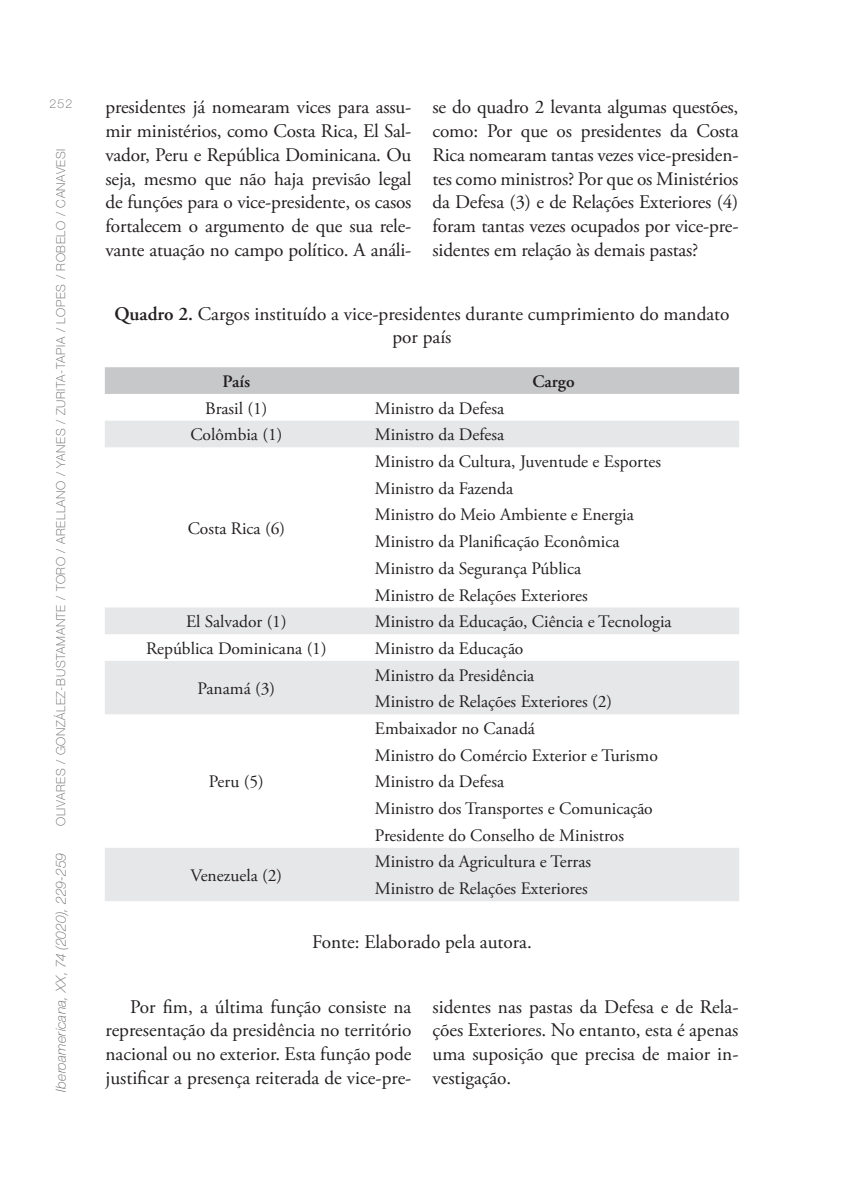
<style>
.page{position:relative;width:844px;height:1191px;background:#fff}
.page>*{position:absolute;margin:0;border:0;box-sizing:border-box;transform-origin:0 0}
.epigrafe-tabla{font:19.25px/23.8px "Adobe Garamond Pro";letter-spacing:-.01em;color:#231f20;text-align:justify}
.pie-imagen{font:19.25px "Adobe Garamond Pro";color:#231f20}
.texto-tabla{font:17.5px "Adobe Garamond Pro";letter-spacing:-.005em;color:#231f20}
.texto-tabla-2{font:600 17.5px "Adobe Garamond Pro";color:#231f20}
.t1{font:italic 100 14px "Helvetica Neue LT Std";letter-spacing:.01em;color:#636366}
.t2{font:100 12.25px "Helvetica Neue LT Std";letter-spacing:.05em;color:#636366}
.s1{font-weight:600}
</style>
<div class="page">
<div style="left:105px;top:367px;width:634px;height:27px;background:#c7c8ca"></div>
<svg style="left:105px;top:421px;width:634px;height:480px"></svg>
<p class="t2" style="left:49px;top:97px;width:24px">252</p>
<p class="epigrafe-tabla" style="left:105px;top:96px;width:307px">presidentes já nomearam vices para assu&shy;mir ministérios, como Costa Rica, El Sal&shy;vador, Peru e República Dominicana. Ou seja, mesmo que não haja previsão legal de funções para o vice-presidente, os casos fortalecem o argumento de que sua rele&shy;vante atuação no campo político. A análi-</p>
<p class="epigrafe-tabla" style="left:432px;top:96px;width:307px">se do quadro 2 levanta algumas questões, como: Por que os presidentes da Costa Rica nomearam tantas vezes vice-presiden&shy;tes como ministros? Por que os Ministérios da Defesa (3) e de Relações Exteriores (4) foram tantas vezes ocupados por vice-pre&shy;sidentes em relação às demais pastas?</p>
<p class="t2" style="left:54px;top:826px;width:678px;rotate:-90deg">OLIVARES / GONZÁLEZ-BUSTAMANTE / TORO / ARELLANO / YANES / ZURITA-TAPIA / LOPES / ROBELO / CANAVESI</p>
<p class="epigrafe-tabla" style="left:114px;top:303px;width:616px;line-height:23.1px;text-align:center"><span class="s1">Quadro 2.</span> Cargos instituído a vice-presidentes durante cumprimiento do mandato por país</p>
<p class="texto-tabla-2" style="left:222px;top:371px;width:29px">País</p>
<p class="texto-tabla-2" style="left:532px;top:371px;width:44px">Cargo</p>
<p class="texto-tabla" style="left:205px;top:397px;width:64px">Brasil (1)</p>
<p class="texto-tabla" style="left:375px;top:397px;width:131px">Ministro da Defesa</p>
<p class="texto-tabla" style="left:190px;top:424px;width:93px">Colômbia (1)</p>
<p class="texto-tabla" style="left:375px;top:424px;width:131px">Ministro da Defesa</p>
<p class="texto-tabla" style="left:375px;top:451px;width:287px">Ministro da Cultura, Juventude e Esportes</p>
<p class="texto-tabla" style="left:375px;top:477px;width:140px">Ministro da Fazenda</p>
<p class="texto-tabla" style="left:375px;top:504px;width:260px">Ministro do Meio Ambiente e Energia</p>
<p class="texto-tabla" style="left:375px;top:531px;width:246px">Ministro da Planificação Econômica</p>
<p class="texto-tabla" style="left:375px;top:558px;width:208px">Ministro da Segurança Pública</p>
<p class="texto-tabla" style="left:375px;top:584px;width:214px">Ministro de Relações Exteriores</p>
<p class="texto-tabla" style="left:188px;top:518px;width:99px">Costa Rica (6)</p>
<p class="texto-tabla" style="left:186px;top:611px;width:102px">El Salvador (1)</p>
<p class="texto-tabla" style="left:375px;top:611px;width:298px">Ministro da Educação, Ciência e Tecnologia</p>
<p class="texto-tabla" style="left:146px;top:638px;width:182px">República Dominicana (1)</p>
<p class="texto-tabla" style="left:375px;top:638px;width:150px">Ministro da Educação</p>
<p class="texto-tabla" style="left:197px;top:678px;width:79px">Panamá (3)</p>
<p class="texto-tabla" style="left:375px;top:664px;width:161px">Ministro da Presidência</p>
<p class="texto-tabla" style="left:375px;top:691px;width:238px">Ministro de Relações Exteriores (2)</p>
<p class="texto-tabla" style="left:375px;top:718px;width:162px">Embaixador no Canadá</p>
<p class="texto-tabla" style="left:375px;top:744px;width:284px">Ministro do Comércio Exterior e Turismo</p>
<p class="texto-tabla" style="left:375px;top:771px;width:131px">Ministro da Defesa</p>
<p class="texto-tabla" style="left:375px;top:798px;width:279px">Ministro dos Transportes e Comunicação</p>
<p class="texto-tabla" style="left:375px;top:824px;width:250px">Presidente do Conselho de Ministros</p>
<p class="texto-tabla" style="left:209px;top:771px;width:56px">Peru (5)</p>
<p class="t1" style="left:53px;top:1091px;width:240px;rotate:-90deg">Iberoamericana, XX, 74 (2020), 229-259</p>
<p class="texto-tabla" style="left:190px;top:864px;width:93px">Venezuela (2)</p>
<p class="texto-tabla" style="left:375px;top:851px;width:218px">Ministro da Agricultura e Terras</p>
<p class="texto-tabla" style="left:375px;top:878px;width:214px">Ministro de Relações Exteriores</p>
<p class="pie-imagen" style="left:312px;top:930px;width:221px">Fonte: Elaborado pela autora.</p>
<p class="epigrafe-tabla" style="left:105px;top:995px;width:307px;text-indent:25px">Por fim, a última função consiste na representação da presidência no território nacional ou no exterior. Esta função pode justificar a presença reiterada de vice-pre-</p>
<p class="epigrafe-tabla" style="left:432px;top:995px;width:307px">sidentes nas pastas da Defesa e de Rela&shy;ções Exteriores. No entanto, esta é apenas uma suposição que precisa de maior in&shy;vestigação.</p>
</div>
